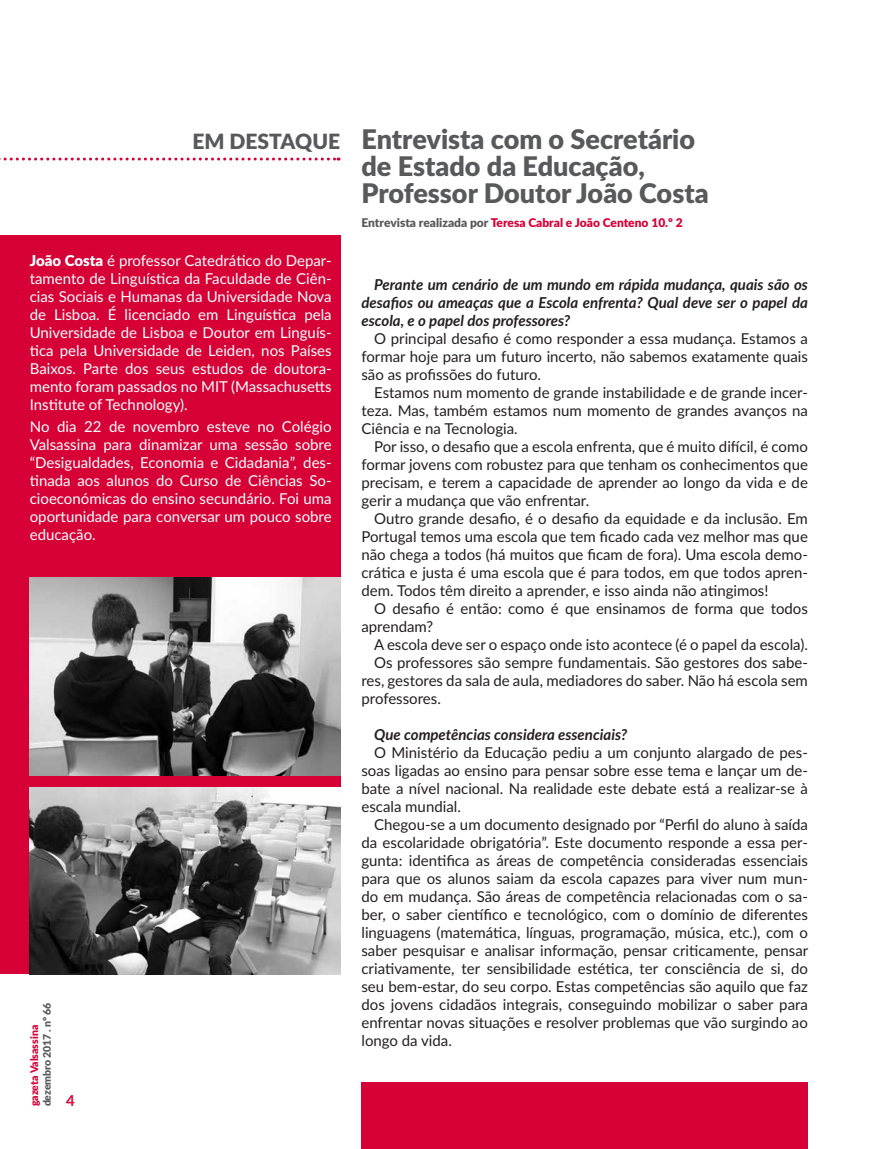
<style>
.page{position:relative;width:893px;height:1149px;background:#fff}
.page>*{position:absolute;margin:0;border:0;box-sizing:border-box;transform-origin:0 0}
.t1{font:900 27px/27px "Lato";color:#58595b}
.t2{font:15px/18px "Lato";color:#231f20;text-align:justify}
.t3{font:15px/18px "Lato";color:#fff;text-align:justify}
.t4{font:italic 700 15px/18px "Lato";color:#231f20;text-align:justify}
.t5{font:700 15px "Lato";color:#d70036}
.t6{font:900 12px "Lato";color:#d70036}
.t7{font:900 10.5px "Lato";letter-spacing:-.01em;color:#58595b}
.t8{font:900 10.5px "Lato";color:#d70036}
.s1{font-size:21px}
.s2{color:#58595b}
.s3{font-weight:900}
</style>
<div class="page">
<svg style="left:0;top:157px;width:339px;height:3px"></svg>
<div style="left:0;top:235px;width:340px;height:738px;background:#d70036"></div>
<div style="left:361px;top:1081px;width:447px;height:67px;background:#d70036"></div>
<img style="left:30px;top:577px;width:310px;height:198px">
<img style="left:30px;top:787px;width:310px;height:186px">
<h1 class="t1" style="left:361px;top:125px;width:349px;text-indent:-169px"><span class="s1">em destaque</span> Entrevista com o Secretário de Estado da Educação,<br>Professor Doutor João Costa</h1>
<p class="t6" style="left:361px;top:213px;width:323px"><span class="s2">Entrevista realizada por</span> Teresa Cabral e João Centeno 10.º 2</p>
<p class="t3" style="left:30px;top:250px;width:303px"><span class="s3">João Costa</span> é professor Catedrático do Depar&shy;tamento de Linguística da Faculdade de Ciên&shy;cias Sociais e Humanas da Universidade Nova de Lisboa. É licenciado em Linguística pela Universidade de Lisboa e Doutor em Linguís&shy;tica pela Universidade de Leiden, nos Países Baixos. Parte dos seus estudos de doutora&shy;mento foram passados no MIT (Massachusetts Institute of Technology).</p>
<p class="t3" style="left:30px;top:417px;width:303px">No dia 22 de novembro esteve no Colégio Valsassina para dinamizar uma sessão sobre “Desigualdades, Economia e Cidadania”, des&shy;tinada aos alunos do Curso de Ciências So&shy;cioeconómicas do ensino secundário. Foi uma oportunidade para conversar um pouco sobre educação.</p>
<p class="t4" style="left:361px;top:274px;width:448px;text-indent:13px">Perante um cenário de um mundo em rápida mudança, quais são os desafios ou ameaças que a Escola enfrenta? Qual deve ser o papel da escola, e o papel dos professores?</p>
<p class="t2" style="left:361px;top:328px;width:448px;text-indent:13px">O principal desafio é como responder a essa mudança. Estamos a formar hoje para um futuro incerto, não sabemos exatamente quais são as profissões do futuro.</p>
<p class="t2" style="left:361px;top:382px;width:448px;text-indent:13px">Estamos num momento de grande instabilidade e de grande incer&shy;teza. Mas, também estamos num momento de grandes avanços na Ciência e na Tecnologia.</p>
<p class="t2" style="left:361px;top:436px;width:448px;text-indent:13px">Por isso, o desafio que a escola enfrenta, que é muito difícil, é como formar jovens com robustez para que tenham os conhecimentos que precisam, e terem a capacidade de aprender ao longo da vida e de gerir a mudança que vão enfrentar.</p>
<p class="t2" style="left:361px;top:508px;width:448px;text-indent:13px">Outro grande desafio, é o desafio da equidade e da inclusão. Em Portugal temos uma escola que tem ficado cada vez melhor mas que não chega a todos (há muitos que ficam de fora). Uma escola demo&shy;crática e justa é uma escola que é para todos, em que todos apren&shy;dem. Todos têm direito a aprender, e isso ainda não atingimos!</p>
<p class="t2" style="left:361px;top:598px;width:448px;text-indent:13px">O desafio é então: como é que ensinamos de forma que todos aprendam?</p>
<p class="t2" style="left:374px;top:634px;width:435px">A escola deve ser o espaço onde isto acontece (é o papel da escola).</p>
<p class="t2" style="left:374px;top:652px;width:435px">Os professores são sempre fundamentais. São gestores dos sabe-</p>
<p class="t2" style="left:361px;top:670px;width:448px">res, gestores da sala de aula, mediadores do saber. Não há escola sem</p>
<p class="t2" style="left:361px;top:688px;width:81px">professores.</p>
<p class="t4" style="left:374px;top:724px;width:255px">Que competências considera essenciais?</p>
<p class="t2" style="left:361px;top:742px;width:448px;text-indent:13px">O Ministério da Educação pediu a um conjunto alargado de pes&shy;soas ligadas ao ensino para pensar sobre esse tema e lançar um de&shy;bate a nível nacional. Na realidade este debate está a realizar-se à escala mundial.</p>
<p class="t2" style="left:361px;top:814px;width:448px;text-indent:13px">Chegou-se a um documento designado por “Perfil do aluno à saída da escolaridade obrigatória”. Este documento responde a essa per&shy;gunta: identifica as áreas de competência consideradas essenciais para que os alunos saiam da escola capazes para viver num mun&shy;do em mudança. São áreas de competência relacionadas com o sa&shy;ber, o saber científico e tecnológico, com o domínio de diferentes linguagens (matemática, línguas, programação, música, etc.), com o saber pesquisar e analisar informação, pensar criticamente, pensar criativamente, ter sensibilidade estética, ter consciência de si, do seu bem-estar, do seu corpo. Estas competências são aquilo que faz dos jovens cidadãos integrais, conseguindo mobilizar o saber para enfrentar novas situações e resolver problemas que vão surgindo ao longo da vida.</p>
<p class="t7" style="left:39px;top:1106px;width:105px;rotate:-90deg">dezembro 2017 . nº 66</p>
<p class="t8" style="left:26px;top:1106px;width:83px;rotate:-90deg">gazeta Valsassina</p>
<p class="t5" style="left:66px;top:1089px;width:10px">4</p>
</div>
